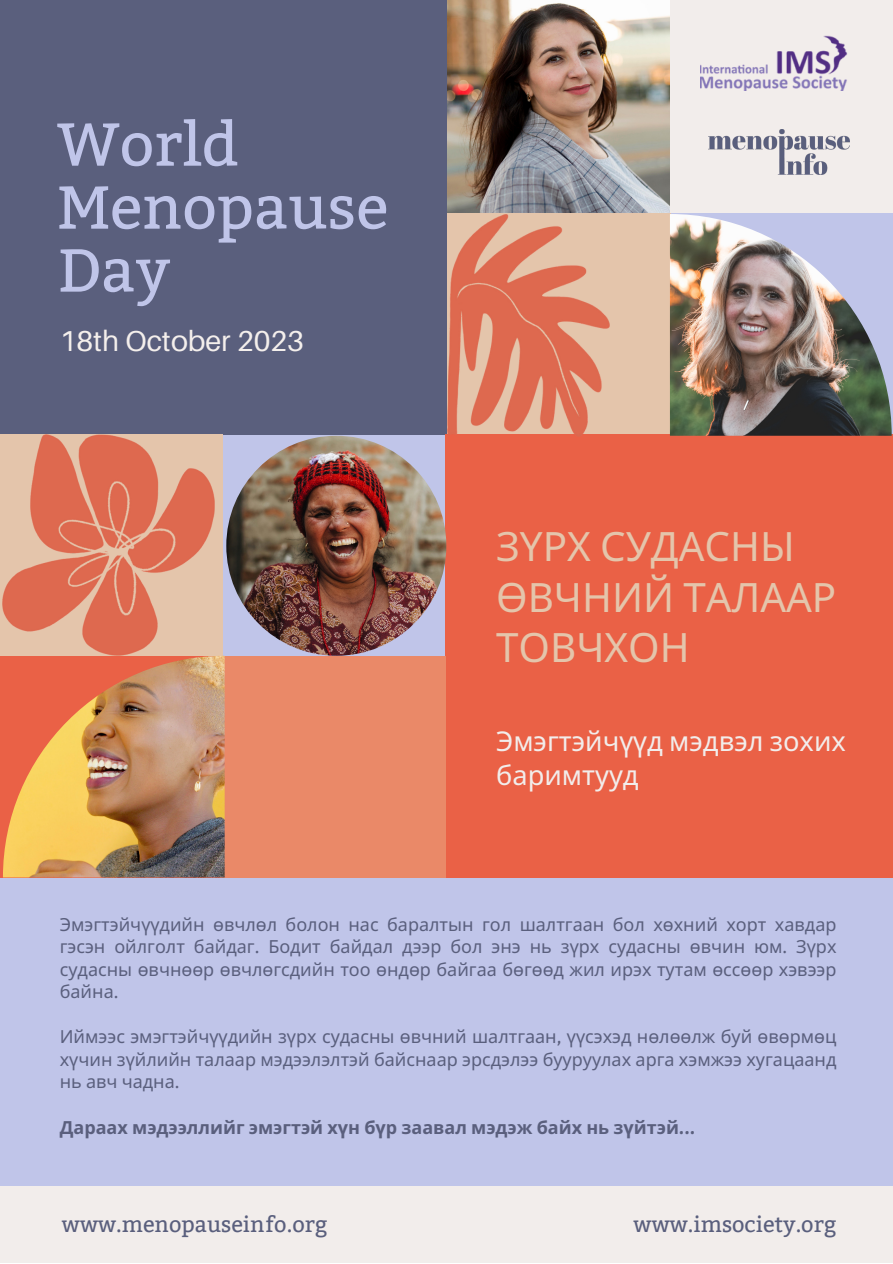
<style>
.page{position:relative;width:893px;height:1264px;background:#fff}
.page>*{position:absolute;margin:0;border:0;box-sizing:border-box;transform-origin:0 0}
.t1{font:60.6px "Bitter";color:#c0c5e9}
.t2{font:40.35px/50.4px "Noto Sans";color:#e4c5ab}
.t3{font:28.8px "Aileron";color:#f4efec}
.t4{font:27.15px/33.9px "Noto Sans";color:#f2edeb}
.t5{font:21.75px "Bitter";color:#5a5f7d}
.t6{font:18px/22.5px "Noto Sans";color:#5a5f7d;text-align:justify}
.t7{font:700 18px "Noto Sans";color:#5a5f7d}
.s1{font-family:"Bitter"}
</style>
<div class="page">
<div style="left:0;top:0;width:892px;height:1262px;background:#c0c5e9"></div>
<div style="left:0;top:0;width:447px;height:434px;background:#5a5f7d"></div>
<div style="left:445px;top:434px;width:447px;height:443px;background:#ea6146"></div>
<div style="left:447px;top:213px;width:223px;height:221px;background:#e4c5ab"></div>
<div style="left:0;top:434px;width:222px;height:222px;background:#e4c5ab"></div>
<div style="left:222px;top:656px;width:223px;height:221px;background:#ea8968"></div>
<div style="left:608px;top:0;width:284px;height:213px;background:#f2edeb"></div>
<div style="left:0;top:1186px;width:892px;height:76px;background:#f2edeb"></div>
<img style="left:447px;top:0;width:223px;height:213px">
<img style="left:3px;top:655px;width:222px;height:222px">
<img style="left:226px;top:436px;width:220px;height:219px;border-radius:50%">
<img style="left:670px;top:214px;width:221px;height:221px">
<img style="left:3px;top:434px;width:211px;height:221px">
<img style="left:447px;top:214px;width:162px;height:222px">
<img style="left:700px;top:35px;width:148px;height:55px">
<img style="left:708px;top:129px;width:141px;height:45px">
<p class="t1" style="left:57px;top:109px;width:183px">World</p>
<p class="t1" style="left:57px;top:172px;width:333px">Menopause</p>
<p class="t1" style="left:57px;top:235px;width:115px">Day</p>
<p class="t3" style="left:60px;top:323px;width:245px">18th October 2023</p>
<p class="t2" style="left:496px;top:520px;width:342px">ЗҮРХ СУДАСНЫ<br>ӨВЧНИЙ ТАЛААР<br>ТОВЧХОН</p>
<p class="t4" style="left:496px;top:723px;width:351px">Эмэгтэйчүүд мэдвэл зохих баримтууд</p>
<p class="t6" style="left:60px;top:912px;width:778px">Эмэгтэйчүүдийн өвчлөл болон нас баралтын гол шалтгаан бол хөхний хорт хавдар гэсэн ойлголт байдаг<span class="s1">.</span> Бодит байдал дээр бол энэ нь зүрх судасны өвчин юм<span class="s1">.</span> Зүрх судасны өвчнөөр өвчлөгсдийн тоо өндөр байгаа бөгөөд жил ирэх тутам өссөөр хэвээр байна<span class="s1">.</span></p>
<p class="t6" style="left:60px;top:1025px;width:778px">Иймээс эмэгтэйчүүдийн зүрх судасны өвчний шалтгаан<span class="s1">,</span> үүсэхэд нөлөөлж буй өвөрмөц хүчин зүйлийн талаар мэдээлэлтэй байснаар эрсдэлээ бууруулах арга хэмжээ хугацаанд нь авч чадна<span class="s1">.</span></p>
<p class="t7" style="left:60px;top:1115px;width:637px">Дараах мэдээллийг эмэгтэй хүн бүр заавал мэдэж байх нь зүйтэй<span class="s1">...</span></p>
<p class="t5" style="left:62px;top:1211px;width:267px">www.menopauseinfo.org</p>
<p class="t5" style="left:633px;top:1211px;width:204px">www.imsociety.org</p>
</div>
